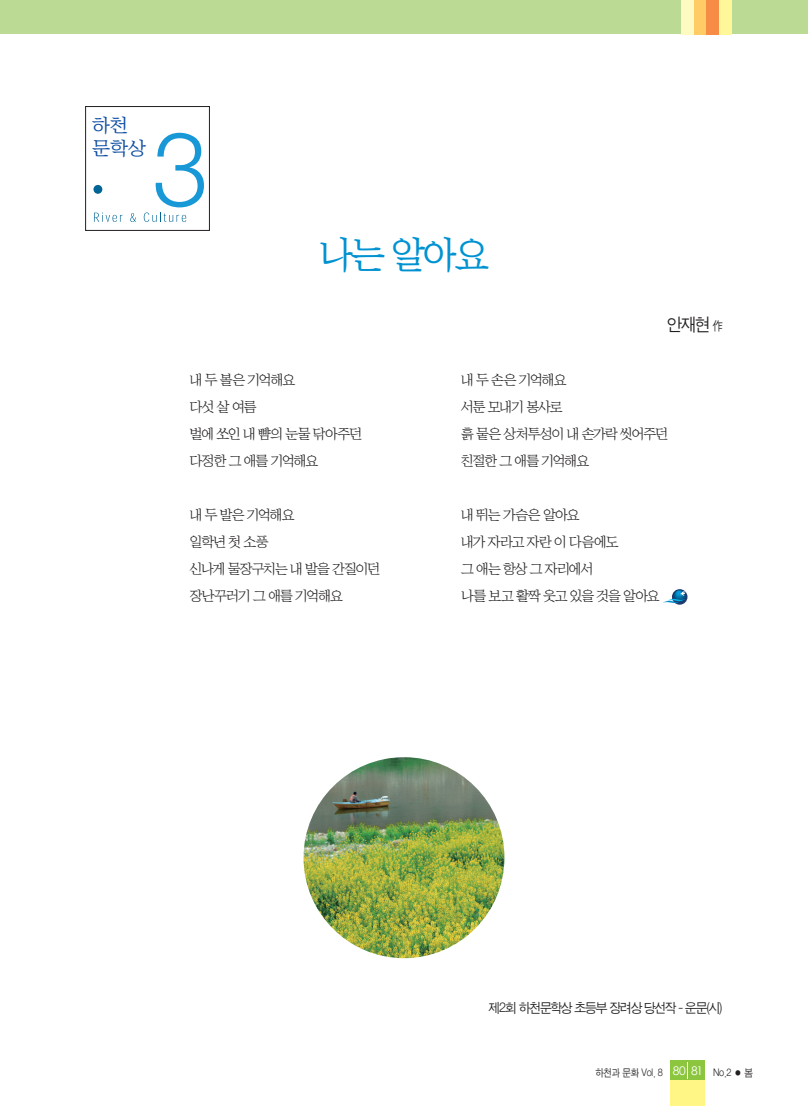
<style>
.page{position:relative;width:808px;height:1106px;background:#fff}
.page>*{position:absolute;margin:0;border:0;box-sizing:border-box;transform-origin:0 0}
.t1{font:103.5px "Sand Jg";color:#1898d6}
.t2{font:39px "San Ns B";color:#0092d1;scale:.95 1}
.t3{font:19.5px/23.4px "San Ns B";color:#0d4da1}
.t4{font:18px "Sand Jg";color:#231f20;scale:.95 1}
.t5{font:14.25px/27px "San Ns M";letter-spacing:-.075em;color:#231f20}
.t6{font:13.5px "Sand Jg";letter-spacing:-.095em;color:#231f20}
.t7{font:12px "Century Gothic";color:#fff}
.t8{font:10.5px "Sand Jg";letter-spacing:-.025em;color:#231f20;scale:.9 1}
.s1{font-size:13.5px}
</style>
<div class="page">
<div style="left:0;top:0;width:808px;height:34px;background:#bbda93"></div>
<div style="left:719px;top:0;width:12px;height:34px;background:#fff79a"></div>
<div style="left:706px;top:0;width:13px;height:34px;background:#f68c45"></div>
<div style="left:693px;top:0;width:13px;height:34px;background:#fecb64"></div>
<div style="left:681px;top:0;width:13px;height:34px;background:#fffac1"></div>
<div style="left:671px;top:1060px;width:34px;height:46px;background:#fff685"></div>
<div style="left:671px;top:1060px;width:34px;height:20px;background:#8bc63e"></div>
<div style="left:85px;top:106px;width:125px;height:125px;border:1px solid #231f20"></div>
<svg style="left:94px;top:212px;width:29px;height:10px"></svg>
<svg style="left:130px;top:213px;width:6px;height:9px"></svg>
<svg style="left:144px;top:212px;width:42px;height:10px"></svg>
<div style="left:93px;top:185px;width:9px;height:9px;background:#006496;border-radius:50%"></div>
<img style="left:303px;top:757px;width:201px;height:201px;border-radius:100px">
<svg style="left:672px;top:589px;width:15px;height:15px"></svg>
<div style="left:674px;top:590px;width:12px;height:12px;background:#0e4474;border-radius:50%"></div>
<svg style="left:663px;top:591px;width:22px;height:13px"></svg>
<h3 class="t3" style="left:92px;top:113px;width:56px">하천 문학상</h3>
<h1 class="t1" style="left:152px;top:122px;width:57px">3</h1>
<h2 class="t2" style="left:319px;top:235px;width:180px">나는 알아요</h2>
<p class="t5" style="left:190px;top:366px;width:174px">내 두 볼은 기억해요<br>다섯 살 여름<br>벌에 쏘인 내 뺨의 눈물 닦아주던 다정한 그 애를 기억해요</p>
<p class="t5" style="left:190px;top:501px;width:192px">내 두 발은 기억해요<br>일학년 첫 소풍<br>신나게 물장구치는 내 발을 간질이던 장난꾸러기 그 애를 기억해요</p>
<p class="t4" style="left:667px;top:315px;width:61px">안재현 <span class="s1">作</span></p>
<p class="t5" style="left:461px;top:366px;width:209px">내 두 손은 기억해요<br>서툰 모내기 봉사로<br>흙 뭍은 상처투성이 내 손가락 씻어주던 친절한 그 애를 기억해요</p>
<p class="t5" style="left:461px;top:501px;width:200px">내 뛰는 가슴은 알아요<br>내가 자라고 자란 이 다음에도<br>그 애는 항상 그 자리에서<br>나를 보고 활짝 웃고 있을 것을 알아요</p>
<p class="t6" style="left:489px;top:1001px;width:235px">제2회 하천문학상 초등부 장려상 당선작 - 운문(시)</p>
<p class="t7" style="left:673px;top:1062px;width:32px">80 81</p>
<p class="t8" style="left:595px;top:1067px;width:76px">하천과 문화 Vol. 8</p>
<p class="t8" style="left:713px;top:1067px;width:46px">No.2 ● 봄</p>
</div>
